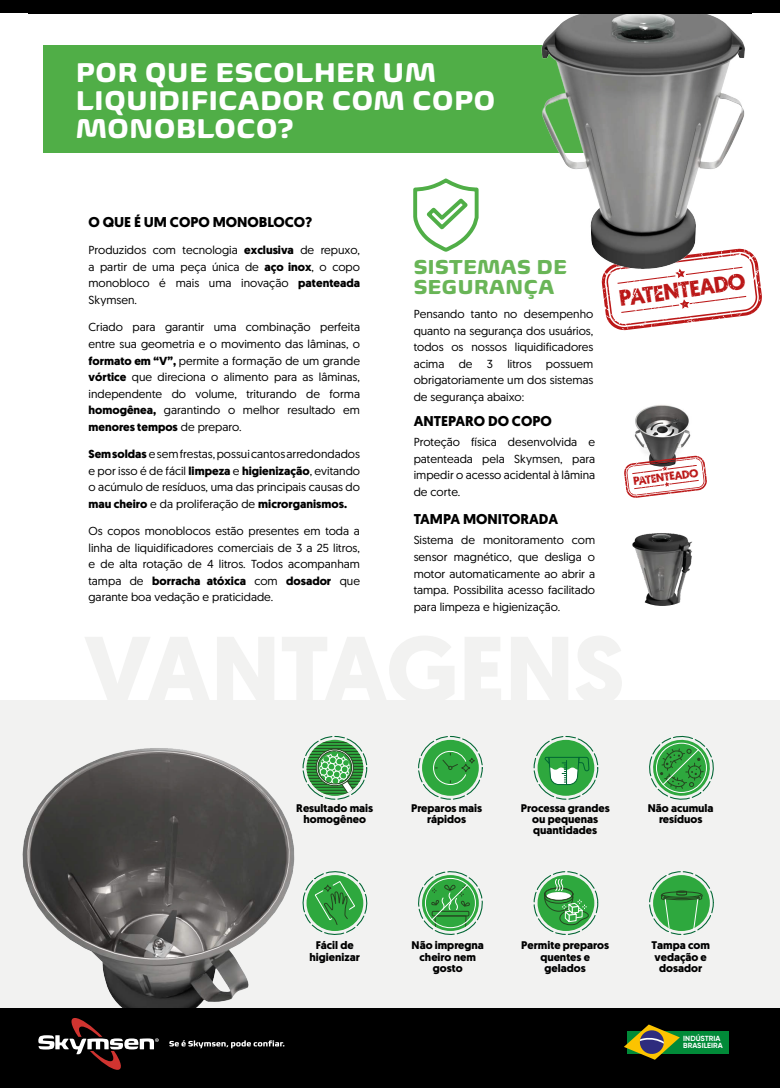
<style>
.page{position:relative;width:780px;height:1088px;background:#fff}
.page>*{position:absolute;margin:0;border:0;box-sizing:border-box;transform-origin:0 0}
.t1{font:700 27.75px/28.1px "Biome Pro";letter-spacing:.03em;color:#fff}
.t2{font:700 22.38px "Geomanist";color:#bb1818}
.t3{font:700 20.62px/20.4px "Biome Pro";letter-spacing:.03em;color:#69b557}
.t4{font:700 14.25px "Geomanist";color:#000}
.t5{font:11.62px/16.5px "Geomanist";color:#000;text-align:justify}
.t6{font:700 11.5px "Geomanist";color:#bb1818}
.t7{font:700 11.12px/11.4px "Geomanist";color:#000;text-align:center}
.t8{font:700 7.38px/6.9px "Gilroy";color:#fff}
.s1{font-weight:700}
</style>
<div class="page">
<div style="left:0;top:701px;width:780px;height:386px;background:#f2f2f1"></div>
<img style="left:634px;top:405px;width:57px;height:51px">
<svg style="left:413px;top:180px;width:66px;height:72px"></svg>
<svg style="left:624px;top:456px;width:83px;height:42px"></svg>
<img style="left:3px;top:700px;width:315px;height:309px">
<img style="left:632px;top:533px;width:60px;height:73px">
<svg style="left:603px;top:254px;width:159px;height:76px"></svg>
<div style="left:418px;top:736px;width:65px;height:64px;border:1px dashed #063;border-radius:50%"></div>
<div style="left:422px;top:740px;width:57px;height:56px;background:#2ea83e;border-radius:50%"></div>
<svg style="left:433px;top:750px;width:42px;height:35px"></svg>
<div style="left:461px;top:763px;width:9px;height:9px;border:1px solid #254720;border-radius:50%"></div>
<div style="left:533px;top:871px;width:65px;height:64px;border:1px dashed #063;border-radius:50%"></div>
<div style="left:537px;top:875px;width:57px;height:56px;background:#2ea83e;border-radius:50%"></div>
<svg style="left:543px;top:871px;width:52px;height:55px"></svg>
<div style="left:537px;top:740px;width:57px;height:56px;background:#2ea83e;border-radius:50%"></div>
<svg style="left:544px;top:756px;width:46px;height:29px"></svg>
<div style="left:533px;top:736px;width:65px;height:64px;border:1px dashed #063;border-radius:50%"></div>
<svg style="left:297px;top:868px;width:71px;height:77px"></svg>
<svg style="left:649px;top:735px;width:65px;height:65px"></svg>
<div style="left:656px;top:743px;width:51px;height:50px;border:1px solid #fff;border-radius:50%"></div>
<div style="left:302px;top:736px;width:65px;height:64px;border:1px dashed #063;border-radius:50%"></div>
<svg style="left:306px;top:740px;width:57px;height:56px"></svg>
<hr style="left:306px;top:740px;width:57px;height:1px;background:#254720">
<hr style="left:306px;top:742px;width:57px;height:1px;background:#254720">
<hr style="left:306px;top:745px;width:57px;height:1px;background:#254720">
<hr style="left:306px;top:748px;width:57px;height:1px;background:#254720">
<hr style="left:306px;top:751px;width:57px;height:1px;background:#254720">
<hr style="left:306px;top:754px;width:57px;height:1px;background:#254720">
<hr style="left:306px;top:757px;width:57px;height:1px;background:#254720">
<hr style="left:306px;top:760px;width:57px;height:1px;background:#254720">
<hr style="left:306px;top:763px;width:57px;height:1px;background:#254720">
<hr style="left:306px;top:766px;width:57px;height:1px;background:#254720">
<hr style="left:306px;top:769px;width:57px;height:1px;background:#254720">
<hr style="left:306px;top:772px;width:57px;height:1px;background:#254720">
<hr style="left:306px;top:775px;width:57px;height:1px;background:#254720">
<hr style="left:306px;top:778px;width:57px;height:1px;background:#254720">
<hr style="left:306px;top:781px;width:57px;height:1px;background:#254720">
<hr style="left:306px;top:784px;width:57px;height:1px;background:#254720">
<hr style="left:306px;top:787px;width:57px;height:1px;background:#254720">
<hr style="left:306px;top:790px;width:57px;height:1px;background:#254720">
<hr style="left:306px;top:793px;width:57px;height:1px;background:#254720">
<hr style="left:306px;top:796px;width:57px;height:1px;background:#254720">
<svg style="left:313px;top:747px;width:50px;height:49px"></svg>
<svg style="left:418px;top:871px;width:65px;height:64px"></svg>
<div style="left:425px;top:878px;width:51px;height:50px;border:1px solid #fff;border-radius:50%"></div>
<div style="left:649px;top:871px;width:64px;height:64px;border:1px dashed #063;border-radius:50%"></div>
<div style="left:653px;top:875px;width:56px;height:56px;background:#2ea83e;border-radius:50%"></div>
<svg style="left:660px;top:890px;width:42px;height:41px"></svg>
<div style="left:44px;top:45px;width:603px;height:107px;background:#50ae47"></div>
<img style="left:533px;top:14px;width:220px;height:278px">
<div style="left:0;top:0;width:780px;height:14px;background:#000"></div>
<div style="left:0;top:1009px;width:780px;height:79px;background:#000"></div>
<div style="left:627px;top:1031px;width:102px;height:22px;background:#018a38"></div>
<svg style="left:624px;top:1024px;width:55px;height:36px"></svg>
<svg style="left:169px;top:1040px;width:115px;height:8px"></svg>
<svg style="left:38px;top:1018px;width:121px;height:52px"></svg>
<div style="left:752px;top:14px;width:28px;height:145px;background:#fff"></div>
<h1 class="t1" style="left:76px;top:58px;width:420px">POR QUE ESCOLHER UM<br>LIQUIDIFICADOR COM COPO<br>MONOBLOCO?</h1>
<p class="t4" style="left:88px;top:212px;width:225px">O QUE É UM COPO MONOBLOCO?</p>
<p class="t5" style="left:88px;top:242px;width:273px">Produzidos com tecnologia <span class="s1">exclusiva</span> de repuxo, a partir de uma peça única de <span class="s1">aço inox</span>, o copo monobloco é mais uma inovação <span class="s1">patenteada </span>Skymsen.</p>
<p class="t5" style="left:88px;top:319px;width:273px">Criado para garantir uma combinação perfeita entre sua geometria e o movimento das lâminas, o <span class="s1">formato em “V”,</span> permite a formação de um grande <span class="s1">vórtice</span> que direciona o alimento para as lâminas, independente do volume, triturando de forma <span class="s1">homogênea,</span> garantindo o melhor resultado em <span class="s1">menores tempos</span> de preparo.</p>
<p class="t5" style="left:88px;top:445px;width:273px"><span class="s1">Semsoldas</span> esemfrestas,possuicantosarredondados e por isso é de fácil <span class="s1">limpeza</span> e <span class="s1">higienização</span>, evitando o acúmulo de resíduos, uma das principais causas do <span class="s1">mau cheiro</span> e da proliferação de <span class="s1">microrganismos.</span></p>
<p class="t5" style="left:88px;top:523px;width:273px">Os copos monoblocos estão presentes em toda a linha de liquidificadores comerciais de 3 a 25 litros, e de alta rotação de 4 litros. Todos acompanham tampa de <span class="s1">borracha atóxica</span> com <span class="s1">dosador</span> que garante boa vedação e praticidade.</p>
<h3 class="t3" style="left:413px;top:256px;width:155px">SISTEMAS DE<br>SEGURANÇA</h3>
<p class="t5" style="left:413px;top:305px;width:181px">Pensando tanto no desempenho quanto na segurança dos usuários, todos os nossos liquidificadores acima de 3 litros possuem obrigatoriamente um dos sistemas de segurança abaixo:</p>
<p class="t4" style="left:413px;top:411px;width:140px">ANTEPARO DO COPO</p>
<p class="t5" style="left:413px;top:433px;width:183px">Proteção física desenvolvida e patenteada pela Skymsen, para impedir o acesso acidental à lâmina de corte.</p>
<p class="t4" style="left:413px;top:510px;width:146px">TAMPA MONITORADA</p>
<p class="t5" style="left:413px;top:532px;width:183px">Sistema de monitoramento com sensor magnético, que desliga o motor automaticamente ao abrir a tampa. Possibilita acesso facilitado para limpeza e higienização.</p>
<h2 class="t2" style="left:617px;top:284px;width:129px;rotate:-8deg">PATENTEA DO</h2>
<p class="t6" style="left:632px;top:474px;width:67px;rotate:-8deg">PATENTEA DO</p>
<p class="t7" style="left:296px;top:802px;width:78px">Resultado mais homogêneo</p>
<p class="t7" style="left:411px;top:802px;width:73px">Preparos mais rápidos</p>
<p class="t7" style="left:520px;top:802px;width:90px">Processa grandes ou pequenas quantidades</p>
<p class="t7" style="left:647px;top:802px;width:67px">Não acumula resíduos</p>
<p class="t7" style="left:309px;top:939px;width:52px">Fácil de higienizar</p>
<p class="t7" style="left:411px;top:939px;width:74px">Não impregna cheiro nem gosto</p>
<p class="t7" style="left:521px;top:939px;width:89px">Permite preparos quentes e gelados</p>
<p class="t7" style="left:651px;top:939px;width:60px">Tampa com vedação e dosador</p>
<p class="t8" style="left:683px;top:1034px;width:41px">INDÚSTRIA<br>BRASILEIRA</p>
</div>
